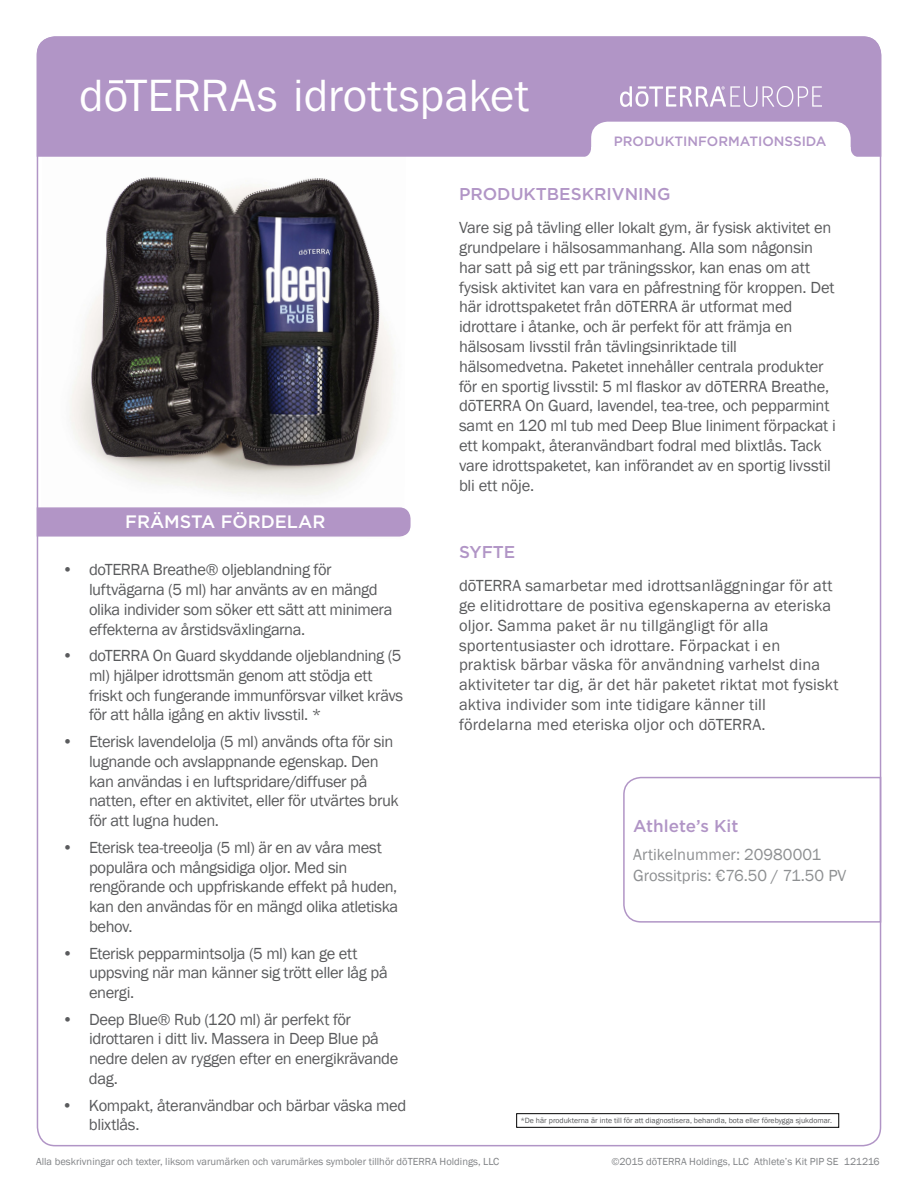
<style>
.page{position:relative;width:918px;height:1188px;background:#fff}
.page>*{position:absolute;margin:0;border:0;box-sizing:border-box;transform-origin:0 0}
.t1{font:45px "Franklin Gothic IT Cby BT";letter-spacing:.015em;color:#fff}
.t2{font:500 18px "Gotham";color:#fff}
.t3{font:500 17.1px "Gotham";color:#b195c6}
.t4{font:16.5px/19.8px "Franklin Gothic";letter-spacing:-.015em;color:#5a5b5d}
.t5{font:16.5px/19.8px "Franklin Gothic";letter-spacing:.01em;color:#5a5b5d}
.t6{font:16.5px/21px "Franklin Gothic";color:#8e9092}
.t7{font:500 13.5px "Gotham";color:#b195c6}
.t8{font:10.5px "Franklin Gothic";color:#808285}
.t9{font:7.8px "Franklin Gothic";color:#58595b}
</style>
<div class="page">
<img style="left:69px;top:177px;width:326px;height:319px">
<div style="left:37px;top:36px;width:844px;height:121px;background:#b195c6"></div>
<img style="left:621px;top:87px;width:200px;height:19px">
<svg style="left:581px;top:122px;width:280px;height:35px"></svg>
<div style="left:516px;top:1113px;width:323px;height:15px;border:1px solid #000"></div>
<svg style="left:36px;top:507px;width:375px;height:30px;background:#b498c7"></svg>
<hr style="left:109px;top:80px;width:14px;height:3px;background:#fff">
<svg style="left:623px;top:776px;width:259px;height:147px"></svg>
<h1 class="t1" style="left:79px;top:68px;width:451px">doTERRAs idrottspaket</h1>
<p class="t7" style="left:614px;top:132px;width:214px">PRODUKTINFORMATIONSSIDA</p>
<p class="t2" style="left:125px;top:510px;width:202px">FRÄMSTA FÖRDELAR</p>
<p class="t4" style="left:89px;top:560px;width:305px;text-indent:-27px">• doTERRA Breathe® oljeblandning för luftvägarna (5 ml) har använts av en mängd olika individer som söker ett sätt att minimera effekterna av årstidsväxlingarna.</p>
<p class="t4" style="left:89px;top:646px;width:316px;text-indent:-27px">• doTERRA On Guard skyddande oljeblandning (5 ml) hjälper idrottsmän genom att stödja ett friskt och fungerande immunförsvar vilket krävs för att hålla igång en aktiv livsstil. *</p>
<p class="t4" style="left:89px;top:732px;width:311px;text-indent:-27px">• Eterisk lavendelolja (5 ml) används ofta för sin lugnande och avslappnande egenskap. Den kan användas i en luftspridare/diffuser på natten, efter en aktivitet, eller för utvärtes bruk för att lugna huden.</p>
<p class="t4" style="left:89px;top:838px;width:311px;text-indent:-27px">• Eterisk tea-treeolja (5 ml) är en av våra mest populära och mångsidiga oljor. Med sin rengörande och uppfriskande effekt på huden, kan den användas för en mängd olika atletiska behov.</p>
<p class="t4" style="left:89px;top:943px;width:300px;text-indent:-27px">• Eterisk pepparmintsolja (5 ml) kan ge ett uppsving när man känner sig trött eller låg på energi.</p>
<p class="t4" style="left:89px;top:1010px;width:311px;text-indent:-27px">• Deep Blue® Rub (120 ml) är perfekt för idrottaren i ditt liv. Massera in Deep Blue på nedre delen av ryggen efter en energikrävande dag.</p>
<p class="t4" style="left:89px;top:1096px;width:319px;text-indent:-27px">• Kompakt, återanvändbar och bärbar väska med blixtlås.</p>
<p class="t3" style="left:459px;top:183px;width:213px">PRODUKTBESKRIVNING</p>
<p class="t4" style="left:459px;top:218px;width:378px">Vare sig på tävling eller lokalt gym, är fysisk aktivitet en grundpelare i hälsosammanhang. Alla som någonsin har satt på sig ett par träningsskor, kan enas om att fysisk aktivitet kan vara en påfrestning för kroppen. Det här idrottspaketet från dōTERRA är utformat med idrottare i åtanke, och är perfekt för att främja en hälsosam livsstil från tävlingsinriktade till hälsomedvetna. Paketet innehåller centrala produkter för en sportig livsstil: 5 ml flaskor av dōTERRA Breathe, dōTERRA On Guard, lavendel, tea-tree, och pepparmint samt en 120 ml tub med Deep Blue liniment förpackat i ett kompakt, återanvändbart fodral med blixtlås. Tack vare idrottspaketet, kan införandet av en sportig livsstil bli ett nöje.</p>
<p class="t3" style="left:459px;top:541px;width:58px">SYFTE</p>
<p class="t5" style="left:459px;top:576px;width:381px">dōTERRA samarbetar med idrottsanläggningar för att ge elitidrottare de positiva egenskaperna av eteriska oljor. Samma paket är nu tillgängligt för alla sportentusiaster och idrottare. Förpackat i en praktisk bärbar väska för användning varhelst dina aktiviteter tar dig, är det här paketet riktat mot fysiskt aktiva individer som inte tidigare känner till fördelarna med eteriska oljor och dōTERRA.</p>
<p class="t3" style="left:633px;top:815px;width:107px">Athlete’s Kit</p>
<p class="t6" style="left:633px;top:844px;width:215px">Artikelnummer: 20980001<br>Grossitpris: €76.50 / 71.50 PV</p>
<p class="t9" style="left:520px;top:1115px;width:313px">*De här produkterna är inte till för att diagnostisera, behandla, bota eller förebygga sjukdomar.</p>
<p class="t8" style="left:36px;top:1155px;width:465px">Alla beskrivningar och texter, liksom varumärken och varumärkes symboler tillhör dōTERRA Holdings, LLC</p>
<p class="t8" style="left:611px;top:1155px;width:270px">©2015 dōTERRA Holdings, LLC Athlete’s Kit PIP SE 121216</p>
</div>
